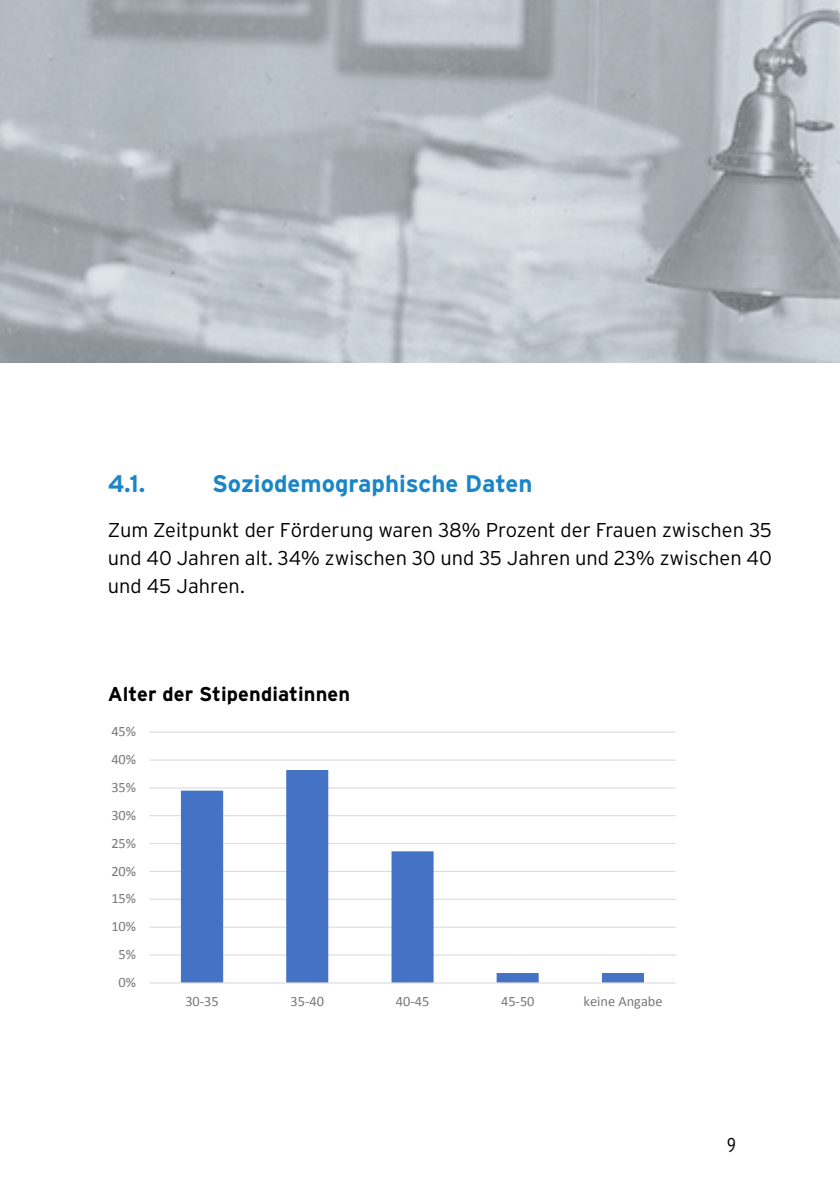
<style>
.page{position:relative;width:840px;height:1191px;background:#fff}
.page>*{position:absolute;margin:0;border:0;box-sizing:border-box;transform-origin:0 0}
.t1{font:700 24px "Interstate";color:#1a86c6}
.t2{font:300 20px/28px "Interstate";color:#000;text-align:justify}
.t3{font:700 20px "Interstate";letter-spacing:.005em;color:#000}
.t4{font:300 condensed 20px "Interstate";color:#000}
.t5{font:14.4px "Calibri";color:#77787b}
</style>
<div class="page">
<img style="left:0;top:0;width:839px;height:363px">
<svg style="left:149px;top:731px;width:527px;height:253px"></svg>
<p class="t1" style="left:108px;top:469px;width:39px">4.1.</p>
<p class="t1" style="left:212px;top:469px;width:321px">Soziodemographische Daten</p>
<p class="t2" style="left:108px;top:515px;width:665px">Zum Zeitpunkt der Förderung waren 38% Prozent der Frauen zwischen 35 und 40 Jahren alt. 34% zwischen 30 und 35 Jahren und 23% zwischen 40 und 45 Jahren.</p>
<p class="t3" style="left:108px;top:682px;width:244px">Alter der Stipendiatinnen</p>
<p class="t5" style="left:111px;top:722px;width:26px">45%</p>
<p class="t5" style="left:111px;top:750px;width:26px">40%</p>
<p class="t5" style="left:111px;top:778px;width:26px">35%</p>
<p class="t5" style="left:111px;top:806px;width:26px">30%</p>
<p class="t5" style="left:111px;top:834px;width:26px">25%</p>
<p class="t5" style="left:111px;top:861px;width:26px">20%</p>
<p class="t5" style="left:111px;top:889px;width:26px">15%</p>
<p class="t5" style="left:111px;top:917px;width:26px">10%</p>
<p class="t5" style="left:118px;top:945px;width:19px">5%</p>
<p class="t5" style="left:118px;top:973px;width:19px">0%</p>
<p class="t5" style="left:185px;top:991px;width:35px">30-35</p>
<p class="t5" style="left:290px;top:991px;width:35px">35-40</p>
<p class="t5" style="left:395px;top:991px;width:35px">40-45</p>
<p class="t5" style="left:501px;top:991px;width:35px">45-50</p>
<p class="t5" style="left:583px;top:991px;width:80px">keine Angabe</p>
<p class="t4" style="left:726px;top:1133px;width:10px">9</p>
</div>
